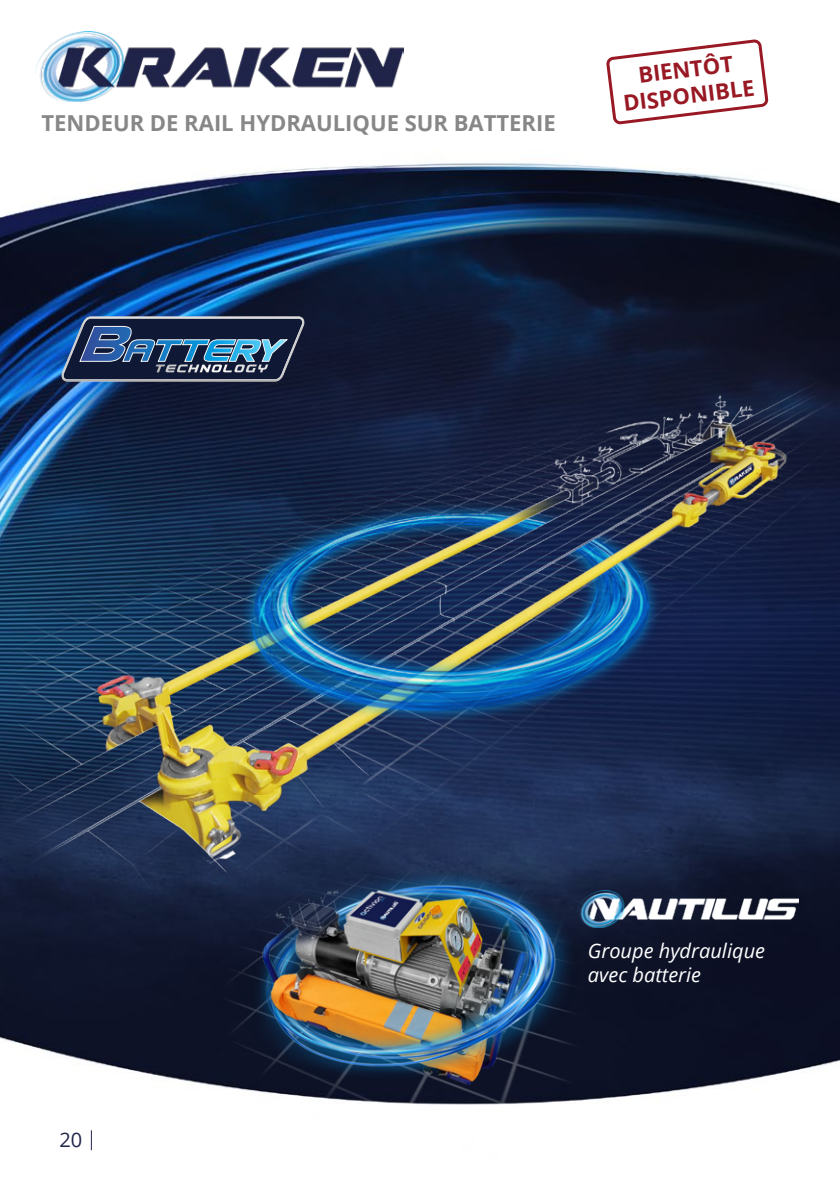
<style>
.page{position:relative;width:840px;height:1191px;background:#fff}
.page>*{position:absolute;margin:0;border:0;box-sizing:border-box;transform-origin:0 0}
.t1{font:700 22px "Open Sans";color:#878787}
.t2{font:700 22px/26.4px "Open Sans";color:#981923;text-align:center}
.t3{font:italic 20px/24px "Open Sans";color:#fff}
.t4{font:20px "Open Sans";color:#21244a}
</style>
<div class="page">
<img style="left:0;top:31px;width:839px;height:1120px">
<svg style="left:62px;top:317px;width:242px;height:10px;background:#37405a"></svg>
<img style="left:36px;top:32px;width:367px;height:69px">
<img style="left:0;top:327px;width:839px;height:615px">
<img style="left:178px;top:808px;width:483px;height:343px">
<svg style="left:607px;top:40px;width:160px;height:84px"></svg>
<img style="left:577px;top:890px;width:221px;height:37px">
<svg style="left:91px;top:1130px;width:1px;height:20px"></svg>
<p class="t1" style="left:41px;top:107px;width:515px">TENDEUR DE RAIL HYDRAULIQUE SUR BATTERIE</p>
<p class="t2" style="left:618px;top:64px;width:133px;rotate:-7deg">BIENTÔT<br>DISPONIBLE</p>
<p class="t4" style="left:59px;top:1126px;width:24px">20</p>
<p class="t3" style="left:587px;top:938px;width:179px">Groupe hydraulique avec batterie</p>
</div>
